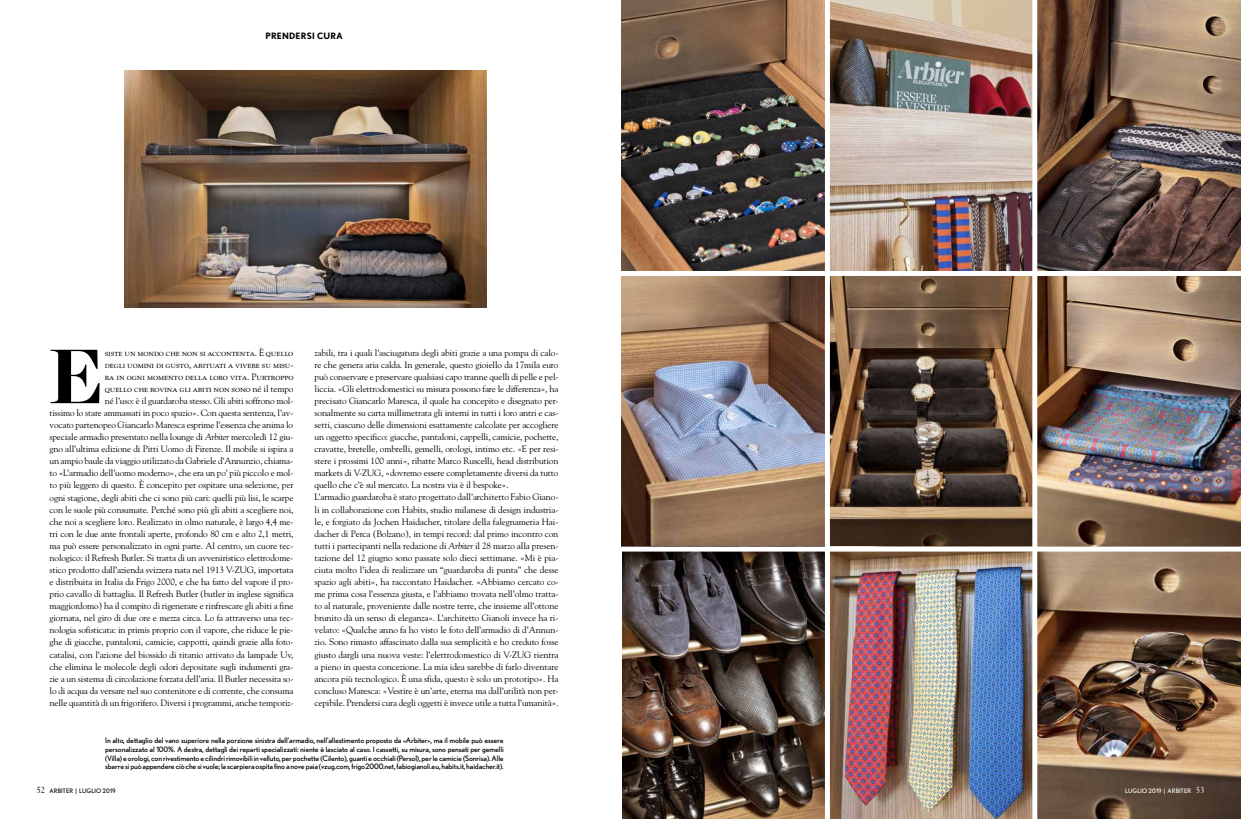
<style>
.page{position:relative;width:1241px;height:819px;background:#fff}
.page>*{position:absolute;margin:0;border:0;box-sizing:border-box;transform-origin:0 0}
.t1{font:900 76.56px "Chronicle Display";color:#000}
.t2{font:9.19px/12.1px "Goudy Std";letter-spacing:-.015em;color:#000;text-align:right}
.t3{font:700 8.75px "Nobel";letter-spacing:.02em;color:#000}
.t4{font:7.52px/8.8px "Nobel";letter-spacing:-.015em;color:#000;text-align:justify;scale:1.05 1}
.t5{font:6.12px "Nobel";letter-spacing:.02em;color:#000}
.t6{font:6.12px "Nobel";letter-spacing:.02em;color:#fff}
.s1{font-style:italic}
.s2{font-family:"Goudy Std";font-size:8.75px}
</style>
<div class="page">
<img style="left:621px;top:0;width:619px;height:819px">
<img style="left:124px;top:71px;width:362px;height:236px">
<div style="left:824px;top:0;width:5px;height:819px;background:#fff"></div>
<div style="left:1032px;top:0;width:5px;height:819px;background:#fff"></div>
<div style="left:614px;top:271px;width:626px;height:5px;background:#fff"></div>
<div style="left:614px;top:546px;width:626px;height:5px;background:#fff"></div>
<p class="t3" style="left:265px;top:31px;width:79px">PRENDERSI CURA</p>
<p class="t2" style="left:50px;top:346px;width:245px">siste un mondo che non si accontenta. È quello<br>degli uomini di gusto, abituati a vivere su misu-<br>ra in ogni momento della loro vita. Purtroppo<br>quello che rovina gli abiti non sono né il tempo<br>né l’uso: è il guardaroba stesso. Gli abiti soffrono mol-<br>tissimo lo stare ammassati in poco spazio». Con questa sentenza, l’av&shy;vocato partenopeo Giancarlo Maresca esprime l’essenza che anima lo speciale armadio presentato nella lounge di <span class="s1">Arbiter</span> mercoledì 12 giu&shy;gno all’ultima edizione di Pitti Uomo di Firenze. Il mobile si ispira a un ampio baule da viaggio utilizzato da Gabriele d’Annunzio, chiama&shy;to «L’armadio dell’uomo moderno», che era un po’ più piccolo e mol&shy;to più leggero di questo. È concepito per ospitare una selezione, per ogni stagione, degli abiti che ci sono più cari: quelli più lisi, le scarpe con le suole più consumate. Perché sono più gli abiti a scegliere noi, che noi a scegliere loro. Realizzato in olmo naturale, è largo 4,4 me&shy;tri con le due ante frontali aperte, profondo 80 cm e alto 2,1 metri, ma può essere personalizzato in ogni parte. Al centro, un cuore tec&shy;nologico: il Refresh Butler. Si tratta di un avveniristico elettrodome&shy;stico prodotto dall’azienda svizzera nata nel 1913 V-ZUG, importata e distribuita in Italia da Frigo 2000, e che ha fatto del vapore il pro&shy;prio cavallo di battaglia. Il Refresh Butler (butler in inglese significa maggiordomo) ha il compito di rigenerare e rinfrescare gli abiti a fine giornata, nel giro di due ore e mezza circa. Lo fa attraverso una tec&shy;nologia sofisticata: in primis proprio con il vapore, che riduce le pie&shy;ghe di giacche, pantaloni, camicie, cappotti, quindi grazie alla foto&shy;catalisi, con l’azione del biossido di titanio attivato da lampade Uv, che elimina le molecole degli odori depositate sugli indumenti gra&shy;zie a un sistema di circolazione forzata dell’aria. Il Butler necessita so&shy;lo di acqua da versare nel suo contenitore e di corrente, che consuma nelle quantità di un frigorifero. Diversi i programmi, anche temporiz-</p>
<p class="t2" style="left:314px;top:346px;width:245px;text-align:left">zabili, tra i quali l’asciugatura degli abiti grazie a una pompa di calo&shy;re che genera aria calda. In generale, questo gioiello da 17mila euro può conservare e preservare qualsiasi capo tranne quelli di pelle e pel&shy;liccia. «Gli elettrodomestici su misura possono fare le differenza», ha precisato Giancarlo Maresca, il quale ha concepito e disegnato per&shy;sonalmente su carta millimetrata gli interni in tutti i loro antri e cas&shy;setti, ciascuno delle dimensioni esattamente calcolate per accogliere un oggetto specifico: giacche, pantaloni, cappelli, camicie, pochette, cravatte, bretelle, ombrelli, gemelli, orologi, intimo etc. «E per resi&shy;stere i prossimi 100 anni», ribatte Marco Ruscelli, head distribution markets di V-ZUG, «dovremo essere completamente diversi da tutto quello che c’è sul mercato. La nostra via è il bespoke».<br>L’armadio guardaroba è stato progettato dall’architetto Fabio Giano&shy;li in collaborazione con Habits, studio milanese di design industria&shy;le, e forgiato da Jochen Haidacher, titolare della falegnameria Hai&shy;dacher di Perca (Bolzano), in tempi record: dal primo incontro con tutti i partecipanti nella redazione di <span class="s1">Arbiter</span> il 28 marzo alla presen&shy;tazione del 12 giugno sono passate solo dieci settimane. «Mi è pia&shy;ciuta molto l’idea di realizzare un “guardaroba di punta” che desse spazio agli abiti», ha raccontato Haidacher. «Abbiamo cercato co&shy;me prima cosa l’essenza giusta, e l’abbiamo trovata nell’olmo tratta&shy;to al naturale, proveniente dalle nostre terre, che insieme all’ottone brunito dà un senso di eleganza». L’architetto Gianoli invece ha ri&shy;velato: «Qualche anno fa ho visto le foto dell’armadio di d’Annun&shy;zio. Sono rimasto affascinato dalla sua semplicità e ho creduto fosse giusto dargli una nuova veste: l’elettrodomestico di V-ZUG rientra a pieno in questa concezione. La mia idea sarebbe di farlo diventare ancora più tecnologico. È una sfida, questo è solo un prototipo». Ha concluso Maresca: «Vestire è un’arte, eterna ma dall’utilità non per&shy;cepibile. Prendersi cura degli oggetti è invece utile a tutta l’umanità».</p>
<p class="t1" style="left:48px;top:313px;width:57px">E</p>
<p class="t4" style="left:105px;top:735px;width:381px">In alto, dettaglio del vano superiore nella porzione sinistra dell’armadio, nell’allestimento proposto da «Arbiter», ma il mobile può essere personalizzato al 100%. A destra, dettagli dei reparti specializzati: niente è lasciato al caso. I cassetti, su misura, sono pensati per gemelli (Villa) e orologi, con rivestimento e cilindri rimovibili in velluto, per pochette (Cilento), guanti e occhiali (Persol), per le camicie (Sonrisa). Alle sbarre si può appendere ciò che si vuole; la scarpiera ospita fino a nove paia (vzug.com, frigo2000.net, fabiogianoli.eu, habits.it, haidacher.it).</p>
<p class="t5" style="left:37px;top:787px;width:81px"><span class="s2">52</span> ARBITER | LUGLIO 2019</p>
<p class="t6" style="left:1124px;top:787px;width:81px">LUGLIO 2019 | ARBITER <span class="s2">53</span></p>
</div>
